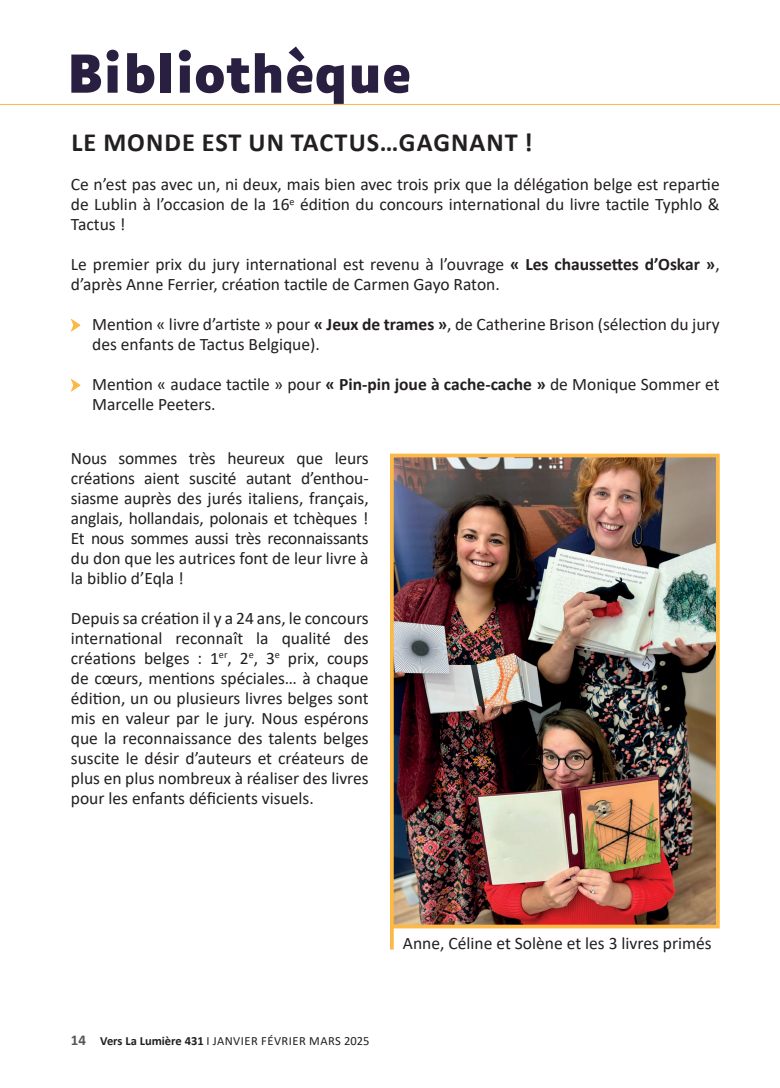
<style>
.page{position:relative;width:780px;height:1088px;background:#fff}
.page>*{position:absolute;margin:0;border:0;box-sizing:border-box;transform-origin:0 0}
.t1{font:700 50px "Luciole";color:#291f40}
.t2{font:700 26.25px "Calibri";letter-spacing:.04em;color:#231f20}
.t3{font:17.5px/20px "Calibri";color:#231f20;text-align:justify}
.t4{font:12.5px "Calibri";letter-spacing:.04em;color:#231f20}
.s1{font-weight:700}
.s2{font-weight:700;font-size:15px;color:#57585a}
</style>
<div class="page">
<hr style="left:0;top:104px;width:780px;height:1px;background:#fcb948">
<svg style="left:71px;top:319px;width:9px;height:13px"></svg>
<svg style="left:71px;top:379px;width:9px;height:13px"></svg>
<img style="left:395px;top:459px;width:319px;height:464px">
<div style="left:390px;top:454px;width:329px;height:474px;border:4px solid #fcb948"></div>
<svg style="left:390px;top:924px;width:4px;height:25px"></svg>
<p class="t1" style="left:67px;top:46px;width:345px">Bibliothèque</p>
<p class="t2" style="left:71px;top:124px;width:463px">LE MONDE EST UN TACTUS…GAGNANT !</p>
<p class="t3" style="left:71px;top:174px;width:650px">Ce n’est pas avec un, ni deux, mais bien avec trois prix que la délégation belge est repartie de Lublin à l’occasion de la 16<sup>e</sup> édition du concours international du livre tactile Typhlo &amp; Tactus !</p>
<p class="t3" style="left:71px;top:254px;width:650px">Le premier prix du jury international est revenu à l’ouvrage <span class="s1">« Les chaussettes d’Oskar »</span>, d’après Anne Ferrier, création tactile de Carmen Gayo Raton.</p>
<p class="t3" style="left:92px;top:314px;width:629px">Mention « livre d’artiste » pour <span class="s1">« Jeux de trames »</span>, de Catherine Brison (sélection du jury des enfants de Tactus Belgique).</p>
<p class="t3" style="left:92px;top:374px;width:629px">Mention « audace tactile » pour <span class="s1">« Pin-pin joue à cache-cache »</span> de Monique Sommer et<br>Marcelle Peeters.</p>
<p class="t3" style="left:71px;top:447px;width:299px">Nous sommes très heureux que leurs créations aient suscité autant d’enthou&shy;siasme auprès des jurés italiens, français, anglais, hollandais, polonais et tchèques !<br>Et nous sommes aussi très reconnaissants du don que les autrices font de leur livre à la biblio d’Eqla !</p>
<p class="t3" style="left:71px;top:607px;width:299px">Depuis sa création il y a 24 ans, le concours international reconnaît la qualité des créations belges : 1<sup>er</sup>, 2<sup>e</sup>, 3<sup>e</sup> prix, coups de cœurs, mentions spéciales… à chaque édition, un ou plusieurs livres belges sont mis en valeur par le jury. Nous espérons que la reconnaissance des talents belges suscite le désir d’auteurs et créateurs de plus en plus nombreux à réaliser des livres pour les enfants déficients visuels.</p>
<p class="t4" style="left:71px;top:1032px;width:300px"><span class="s2">14</span> <span class="s1">Vers La Lumière 431</span> I JANVIER FÉVRIER MARS 2025</p>
<p class="t3" style="left:403px;top:932px;width:310px">Anne, Céline et Solène et les 3 livres primés</p>
</div>
